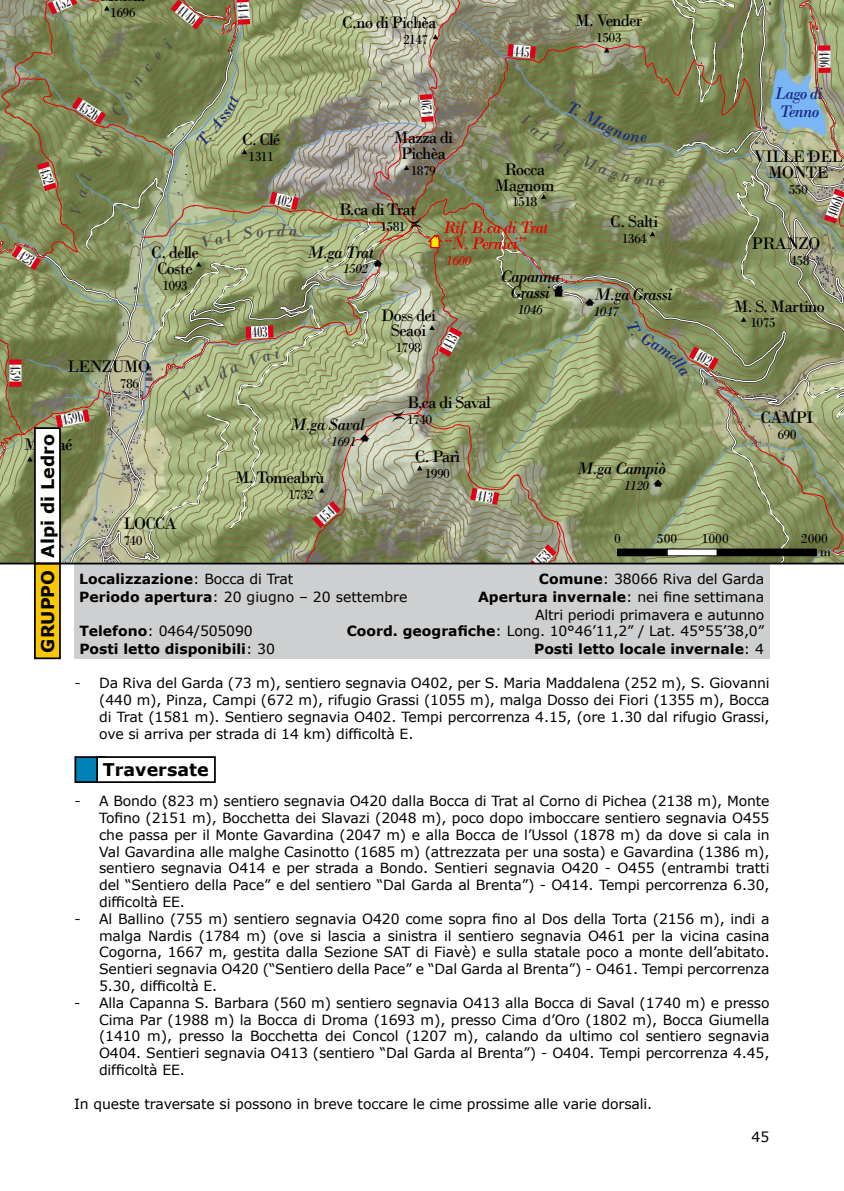
<style>
.page{position:relative;width:844px;height:1191px;background:#fff}
.page>*{position:absolute;margin:0;border:0;box-sizing:border-box;transform-origin:0 0}
.t1{font:17.5px/15.8px "Bodoni";letter-spacing:-.05em;color:#000;text-align:center}
.t2{font:italic 17.5px/15.8px "Bodoni";letter-spacing:-.05em;color:#000;text-align:center}
.t3{font:700 17.5px "Verdana";color:#000}
.t4{font:italic 17.5px/15.8px "Bodoni";letter-spacing:-.05em;color:#e60000}
.t5{font:italic 17.5px/17.5px "Bodoni";letter-spacing:-.05em;color:#172983}
.t6{font:italic 17.5px "Bodoni";color:#4e4e4e}
.t7{font:15.75px "Bodoni MT Condensed";color:#1a171b}
.t8{font:14px/16.8px "Verdana";letter-spacing:-.01em;color:#000;text-align:justify}
.t9{font:700 14px "Verdana";color:#000}
.t10{font:14px "Bodoni";letter-spacing:-.05em;color:#000}
.t11{font:italic 14px "Bodoni";letter-spacing:-.05em;color:#000}
.t12{font:italic 14px "Bodoni";color:#e60000}
.t13{font:13.83px "Bodoni";color:#000}
.s1{font-weight:400}
.s2{font-weight:700}
</style>
<div class="page">
<div style="left:74px;top:533px;width:695px;height:126px;background:#cecfd0"></div>
<div style="left:35px;top:563px;width:25px;height:95px;background:#f9c800"></div>
<div style="left:34px;top:562px;width:27px;height:97px;border:2px solid #000"></div>
<div style="left:75px;top:757px;width:30px;height:25px;background:#0082b8"></div>
<div style="left:74px;top:756px;width:32px;height:27px;border:2px solid #000"></div>
<div style="left:97px;top:757px;width:118px;height:25px;background:#fff"></div>
<div style="left:96px;top:756px;width:120px;height:27px;border:2px solid #000"></div>
<svg style="left:0;top:0;width:844px;height:567px;background:#92986f"></svg>
<p class="t10" style="left:110px;top:4px;width:27px">1696</p>
<p class="t7" style="left:85px;top:97px;width:23px;rotate:33deg">452b</p>
<p class="t7" style="left:184px;top:0;width:23px;rotate:39deg">414b</p>
<p class="t7" style="left:25px;top:365px;width:18px;rotate:90deg">459</p>
<p class="t1" style="left:151px;top:244px;width:49px">C. delle<br>Coste</p>
<p class="t10" style="left:162px;top:277px;width:27px">1093</p>
<p class="t1" style="left:68px;top:358px;width:84px">LENZUMO</p>
<p class="t10" style="left:120px;top:375px;width:21px">786</p>
<p class="t7" style="left:60px;top:411px;width:23px;rotate:-12deg">459b</p>
<p class="t3" style="left:37px;top:557px;width:125px;rotate:-90deg">Alpi di Ledro</p>
<p class="t1" style="left:24px;top:436px;width:50px">M. Naé</p>
<p class="t10" style="left:36px;top:453px;width:27px">1232</p>
<p class="t1" style="left:123px;top:516px;width:55px">LOCCA</p>
<p class="t10" style="left:123px;top:532px;width:21px">740</p>
<p class="t1" style="left:342px;top:15px;width:96px">C.no di Pichèa</p>
<p class="t10" style="left:403px;top:31px;width:27px">2147</p>
<p class="t1" style="left:575px;top:13px;width:69px">M. Vender</p>
<p class="t10" style="left:596px;top:29px;width:27px">1503</p>
<p class="t1" style="left:242px;top:131px;width:40px">C. Clé</p>
<p class="t10" style="left:248px;top:148px;width:27px">1311</p>
<p class="t6" style="left:277px;top:220px;width:10px">d</p>
<p class="t1" style="left:394px;top:130px;width:61px">Mazza di<br>Pichèa</p>
<p class="t10" style="left:410px;top:162px;width:27px">1879</p>
<p class="t1" style="left:494px;top:161px;width:61px">Rocca<br>Magnom</p>
<p class="t10" style="left:512px;top:193px;width:27px">1518</p>
<p class="t1" style="left:339px;top:202px;width:79px">B.ca di Trat</p>
<p class="t10" style="left:380px;top:218px;width:27px">1581</p>
<p class="t2" style="left:306px;top:244px;width:69px">M.ga Trat</p>
<p class="t11" style="left:343px;top:260px;width:27px">1502</p>
<p class="t1" style="left:381px;top:307px;width:56px">Doss dei<br>Seaoi</p>
<p class="t10" style="left:395px;top:339px;width:27px">1798</p>
<p class="t4" style="left:443px;top:219px;width:106px">Rif. B.ca di Trat “N. Pernici”</p>
<p class="t12" style="left:446px;top:252px;width:27px">1600</p>
<p class="t2" style="left:500px;top:268px;width:61px">Capanna<br>Grassi</p>
<p class="t11" style="left:517px;top:301px;width:27px">1046</p>
<p class="t5" style="left:640px;top:128px;width:8px">e</p>
<p class="t1" style="left:610px;top:213px;width:50px">C. Salti</p>
<p class="t10" style="left:621px;top:230px;width:27px">1364</p>
<p class="t2" style="left:593px;top:287px;width:81px">M.ga Grassi</p>
<p class="t11" style="left:593px;top:303px;width:27px">1047</p>
<p class="t5" style="left:774px;top:85px;width:50px">Lago di<br>Tenno</p>
<p class="t1" style="left:753px;top:149px;width:90px">VILLE DEL<br>MONTE</p>
<p class="t10" style="left:788px;top:181px;width:21px">550</p>
<p class="t7" style="left:822px;top:213px;width:23px;rotate:-70deg">406b</p>
<p class="t1" style="left:751px;top:236px;width:70px">PRANZO</p>
<p class="t10" style="left:790px;top:252px;width:21px">458</p>
<p class="t1" style="left:733px;top:298px;width:93px">M. S. Martino</p>
<p class="t10" style="left:750px;top:315px;width:27px">1075</p>
<p class="t1" style="left:407px;top:394px;width:85px">B.ca di Saval</p>
<p class="t2" style="left:289px;top:416px;width:77px">M.ga Saval</p>
<p class="t10" style="left:407px;top:411px;width:27px">1740</p>
<p class="t11" style="left:331px;top:433px;width:27px">1691</p>
<p class="t1" style="left:414px;top:448px;width:47px">C. Parì</p>
<p class="t1" style="left:235px;top:470px;width:91px">M. Tomeabrù</p>
<p class="t10" style="left:424px;top:465px;width:27px">1990</p>
<p class="t10" style="left:288px;top:486px;width:27px">1732</p>
<p class="t2" style="left:576px;top:461px;width:91px">M.ga Campiò</p>
<p class="t11" style="left:624px;top:477px;width:27px">1120</p>
<p class="t1" style="left:760px;top:410px;width:54px">CAMPI</p>
<p class="t10" style="left:777px;top:426px;width:21px">690</p>
<p class="t13" style="left:614px;top:530px;width:8px">0</p>
<p class="t13" style="left:656px;top:530px;width:22px">500</p>
<p class="t13" style="left:701px;top:530px;width:29px">1000</p>
<p class="t13" style="left:800px;top:530px;width:29px">2000</p>
<p class="t13" style="left:819px;top:543px;width:13px">m</p>
<p class="t3" style="left:37px;top:652px;width:82px;rotate:-90deg">Gruppo</p>
<p class="t9" style="left:79px;top:570px;width:215px">Localizzazione<span class="s1">: Bocca di Trat</span></p>
<p class="t8" style="left:539px;top:570px;width:226px"><span class="s2">Comune</span>: 38066 Riva del Garda</p>
<p class="t8" style="left:79px;top:588px;width:329px"><span class="s2">Periodo apertura</span>: 20 giugno – 20 settembre</p>
<p class="t8" style="left:478px;top:587px;width:288px;line-height:17.8px;text-align:right"><span class="s2">Apertura invernale</span>: nei fine settimana<br>Altri periodi primavera e autunno</p>
<p class="t8" style="left:79px;top:622px;width:175px"><span class="s2">Telefono</span>: 0464/505090</p>
<p class="t8" style="left:347px;top:622px;width:419px"><span class="s2">Coord. geografiche</span>: Long. 10°46’11,2” / Lat. 45°55’38,0”</p>
<p class="t9" style="left:79px;top:640px;width:197px">Posti letto disponibili<span class="s1">: 30</span></p>
<p class="t9" style="left:534px;top:640px;width:231px">Posti letto locale invernale<span class="s1">: 4</span></p>
<p class="t8" style="left:99px;top:674px;width:671px;text-indent:-25px">- Da Riva del Garda (73 m), sentiero segnavia O402, per S. Maria Maddalena (252 m), S. Giovanni (440 m), Pinza, Campi (672 m), rifugio Grassi (1055 m), malga Dosso dei Fiori (1355 m), Bocca di Trat (1581 m). Sentiero segnavia O402. Tempi percorrenza 4.15, (ore 1.30 dal rifugio Grassi, ove si arriva per strada di 14 km) difficoltà E.</p>
<p class="t3" style="left:103px;top:759px;width:107px">Traversate</p>
<p class="t8" style="left:99px;top:792px;width:671px;text-indent:-25px">- A Bondo (823 m) sentiero segnavia O420 dalla Bocca di Trat al Corno di Pichea (2138 m), Monte Tofino (2151 m), Bocchetta dei Slavazi (2048 m), poco dopo imboccare sentiero segnavia O455 che passa per il Monte Gavardina (2047 m) e alla Bocca de l’Ussol (1878 m) da dove si cala in Val Gavardina alle malghe Casinotto (1685 m) (attrezzata per una sosta) e Gavardina (1386 m), sentiero segnavia O414 e per strada a Bondo. Sentieri segnavia O420 - O455 (entrambi tratti del “Sentiero della Pace” e del sentiero “Dal Garda al Brenta”) - O414. Tempi percorrenza 6.30, difficoltà EE.</p>
<p class="t8" style="left:99px;top:909px;width:671px;text-indent:-25px">- Al Ballino (755 m) sentiero segnavia O420 come sopra fino al Dos della Torta (2156 m), indi a malga Nardis (1784 m) (ove si lascia a sinistra il sentiero segnavia O461 per la vicina casina Cogorna, 1667 m, gestita dalla Sezione SAT di Fiavè) e sulla statale poco a monte dell’abitato.<br>Sentieri segnavia O420 (“Sentiero della Pace” e “Dal Garda al Brenta”) - O461. Tempi percorrenza 5.30, difficoltà E.</p>
<p class="t8" style="left:99px;top:993px;width:671px;text-indent:-25px">- Alla Capanna S. Barbara (560 m) sentiero segnavia O413 alla Bocca di Saval (1740 m) e presso Cima Par (1988 m) la Bocca di Droma (1693 m), presso Cima d’Oro (1802 m), Bocca Giumella (1410 m), presso la Bocchetta dei Concol (1207 m), calando da ultimo col sentiero segnavia O404. Sentieri segnavia O413 (sentiero “Dal Garda al Brenta”) - O404. Tempi percorrenza 4.45, difficoltà EE.</p>
<p class="t8" style="left:74px;top:1094px;width:579px">In queste traversate si possono in breve toccare le cime prossime alle varie dorsali.</p>
<p class="t8" style="left:751px;top:1128px;width:19px">45</p>
</div>
